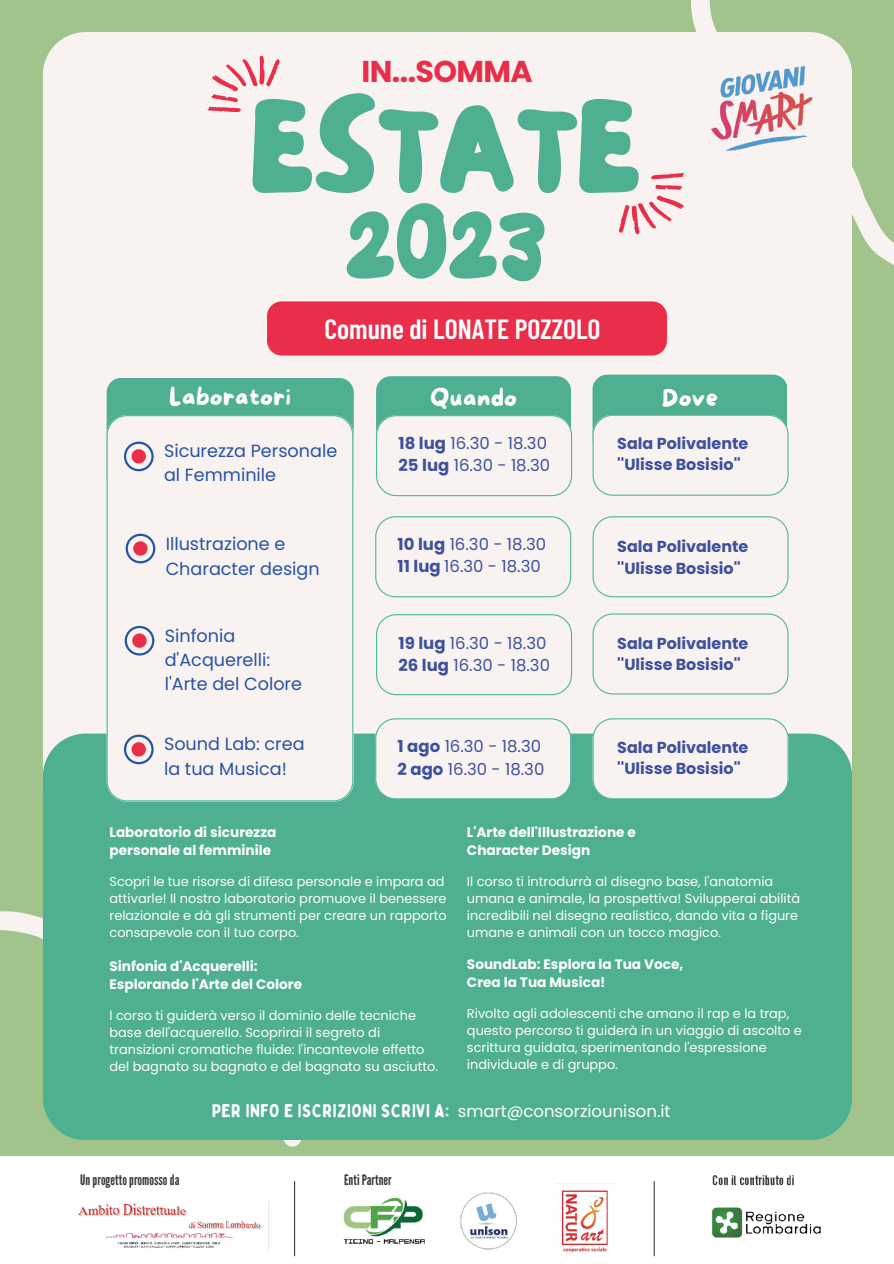
<style>
.page{position:relative;width:894px;height:1264px;background:#fff}
.page>*{position:absolute;margin:0;border:0;box-sizing:border-box;transform-origin:0 0}
.t1{font:130.65px "NF Lepetitcochon Regular";color:#4faf91}
.t2{font:103.65px "NF Lepetitcochon Regular";color:#4faf91}
.t3{font:700 30.15px "Poppins";letter-spacing:-.02em;color:#ea2d49}
.t4{font:600 27.75px "Barlow Condensed";color:#fff}
.t5{font:24px "More Sugar";letter-spacing:.02em;color:#fff}
.t6{font:18.45px "Bobby Jones Soft";letter-spacing:.025em;color:#fff}
.t7{font:17.55px/24.2px "Poppins";color:#2853a5}
.t8{font:16.5px "Poppins";color:#3d519d}
.t9{font:16.5px "Poppins";color:#fff}
.t10{font:700 15.9px/21.5px "Poppins";color:#3d519d}
.t11{font:14.4px "League Gothic";color:#373736}
.t12{font:700 13.65px/18px "Poppins";color:#fff}
.t13{font:12.9px/17.2px "Poppins";color:#fff}
.s1{font-weight:700}
</style>
<div class="page">
<div style="left:0;top:0;width:893px;height:1263px;background:#a1c48c"></div>
<svg style="left:0;top:911px;width:301px;height:236px"></svg>
<svg style="left:690px;top:0;width:203px;height:281px"></svg>
<div style="left:43px;top:32px;width:808px;height:701px;background:#f8f3f1"></div>
<div style="left:107px;top:378px;width:246px;height:116px;background:#4faf91;border-radius:15px"></div>
<div style="left:376px;top:376px;width:194px;height:81px;background:#4faf91;border-radius:15px"></div>
<div style="left:592px;top:374px;width:195px;height:81px;background:#4faf91;border-radius:15px"></div>
<div style="left:43px;top:733px;width:808px;height:407px;background:#4faf91"></div>
<div style="left:106px;top:415px;width:247px;height:386px;background:#f8f3f1"></div>
<img style="left:705px;top:58px;width:113px;height:100px">
<svg style="left:126px;top:533px;width:29px;height:30px"></svg>
<svg style="left:125px;top:626px;width:29px;height:29px"></svg>
<svg style="left:124px;top:734px;width:30px;height:30px"></svg>
<svg style="left:124px;top:441px;width:30px;height:30px"></svg>
<svg style="left:592px;top:414px;width:196px;height:82px;background:#efefec"></svg>
<div style="left:592px;top:516px;width:196px;height:81px;background:#f8f3f1"></div>
<div style="left:592px;top:613px;width:196px;height:81px;background:#f8f3f1"></div>
<div style="left:592px;top:718px;width:196px;height:81px;background:#f8f3f1"></div>
<div style="left:376px;top:415px;width:196px;height:81px;background:#f8f3f1"></div>
<div style="left:375px;top:516px;width:196px;height:81px;background:#f8f3f1"></div>
<div style="left:376px;top:614px;width:196px;height:81px;background:#f8f3f1"></div>
<div style="left:375px;top:718px;width:196px;height:81px;background:#f8f3f1"></div>
<div style="left:267px;top:301px;width:399px;height:54px;background:#ea2d49;border-radius:15px"></div>
<svg style="left:206px;top:55px;width:82px;height:71px;background:#f6d8da"></svg>
<svg style="left:608px;top:159px;width:77px;height:76px;background:#f6d8da"></svg>
<div style="left:0;top:1156px;width:893px;height:107px;background:#fff"></div>
<img style="left:712px;top:1175px;width:108px;height:62px">
<img style="left:343px;top:1197px;width:82px;height:47px">
<img style="left:460px;top:1192px;width:57px;height:58px">
<img style="left:555px;top:1183px;width:58px;height:70px">
<img style="left:78px;top:1200px;width:191px;height:51px">
<hr style="left:294px;top:1181px;width:1px;height:75px;background:#373736">
<hr style="left:653px;top:1181px;width:1px;height:75px;background:#373736">
<p class="t3" style="left:361px;top:51px;width:173px">IN...SOMMA</p>
<p class="t1" style="left:250px;top:58px;width:391px">ESTATE</p>
<p class="t2" style="left:345px;top:172px;width:202px">2023</p>
<p class="t4" style="left:324px;top:311px;width:277px">Comune di LONATE POZZOLO</p>
<p class="t5" style="left:169px;top:384px;width:123px">Laboratori</p>
<p class="t5" style="left:430px;top:384px;width:88px">Quando</p>
<p class="t5" style="left:661px;top:384px;width:58px">Dove</p>
<p class="t7" style="left:164px;top:439px;width:175px">Sicurezza Personale</p>
<p class="t7" style="left:164px;top:463px;width:114px">al Femminile</p>
<p class="t7" style="left:166px;top:532px;width:155px">Illustrazione e<br>Character design</p>
<p class="t7" style="left:165px;top:623px;width:107px">Sinfonia d'Acquerelli:</p>
<p class="t7" style="left:165px;top:672px;width:139px">l'Arte del Colore</p>
<p class="t7" style="left:164px;top:732px;width:142px">Sound Lab: crea la tua Musica!</p>
<p class="t12" style="left:109px;top:823px;width:168px">Laboratorio di sicurezza personale al femminile</p>
<p class="t8" style="left:398px;top:431px;width:150px"><span class="s1">18 lug</span> 16.30 - 18.30</p>
<p class="t8" style="left:398px;top:454px;width:153px"><span class="s1">25 lug</span> 16.30 - 18.30</p>
<p class="t10" style="left:617px;top:432px;width:132px">Sala Polivalente ''Ulisse Bosisio''</p>
<p class="t8" style="left:397px;top:532px;width:150px"><span class="s1">10 lug</span> 16.30 - 18.30</p>
<p class="t8" style="left:397px;top:555px;width:145px"><span class="s1">11 lug</span> 16.30 - 18.30</p>
<p class="t10" style="left:617px;top:536px;width:132px">Sala Polivalente ''Ulisse Bosisio''</p>
<p class="t8" style="left:398px;top:631px;width:149px"><span class="s1">19 lug</span> 16.30 - 18.30</p>
<p class="t8" style="left:398px;top:653px;width:153px"><span class="s1">26 lug</span> 16.30 - 18.30</p>
<p class="t10" style="left:617px;top:632px;width:132px">Sala Polivalente ''Ulisse Bosisio''</p>
<p class="t8" style="left:397px;top:734px;width:145px"><span class="s1">1 ago</span> 16.30 - 18.30</p>
<p class="t8" style="left:397px;top:757px;width:148px"><span class="s1">2 ago</span> 16.30 - 18.30</p>
<p class="t10" style="left:617px;top:736px;width:132px">Sala Polivalente ''Ulisse Bosisio''</p>
<p class="t12" style="left:467px;top:823px;width:170px">L'Arte dell'Illustrazione e<br>Character Design</p>
<p class="t13" style="left:109px;top:872px;width:339px">Scopri le tue risorse di difesa personale e impara ad attivarle! Il nostro laboratorio promuove il benessere relazionale e dà gli strumenti per creare un rapporto consapevole con il tuo corpo.</p>
<p class="t12" style="left:109px;top:957px;width:194px">Sinfonia d'Acquerelli:<br>Esplorando l'Arte del Colore</p>
<p class="t13" style="left:109px;top:1006px;width:330px">l corso ti guiderà verso il dominio delle tecniche base dell'acquerello. Scoprirai il segreto di transizioni cromatiche fluide: l'incantevole effetto del bagnato su bagnato e del bagnato su asciutto.</p>
<p class="t13" style="left:467px;top:872px;width:334px">Il corso ti introdurrà al disegno base, l'anatomia umana e animale, la prospettiva! Svilupperai abilità incredibili nel disegno realistico, dando vita a figure umane e animali con un tocco magico.</p>
<p class="t12" style="left:467px;top:955px;width:218px">SoundLab: Esplora la Tua Voce,<br>Crea la Tua Musica!</p>
<p class="t13" style="left:467px;top:1004px;width:336px">Rivolto agli adolescenti che amano il rap e la trap, questo percorso ti guiderà in un viaggio di ascolto e scrittura guidata, sperimentando l'espressione individuale e di gruppo.</p>
<p class="t6" style="left:212px;top:1099px;width:239px">PER INFO E ISCRIZIONI SCRIVI A:</p>
<p class="t9" style="left:457px;top:1099px;width:214px">smart@consorziounison.it</p>
<p class="t11" style="left:80px;top:1171px;width:101px">Unprogettopromossoda</p>
<p class="t11" style="left:344px;top:1171px;width:49px">EntiPartner</p>
</div>
